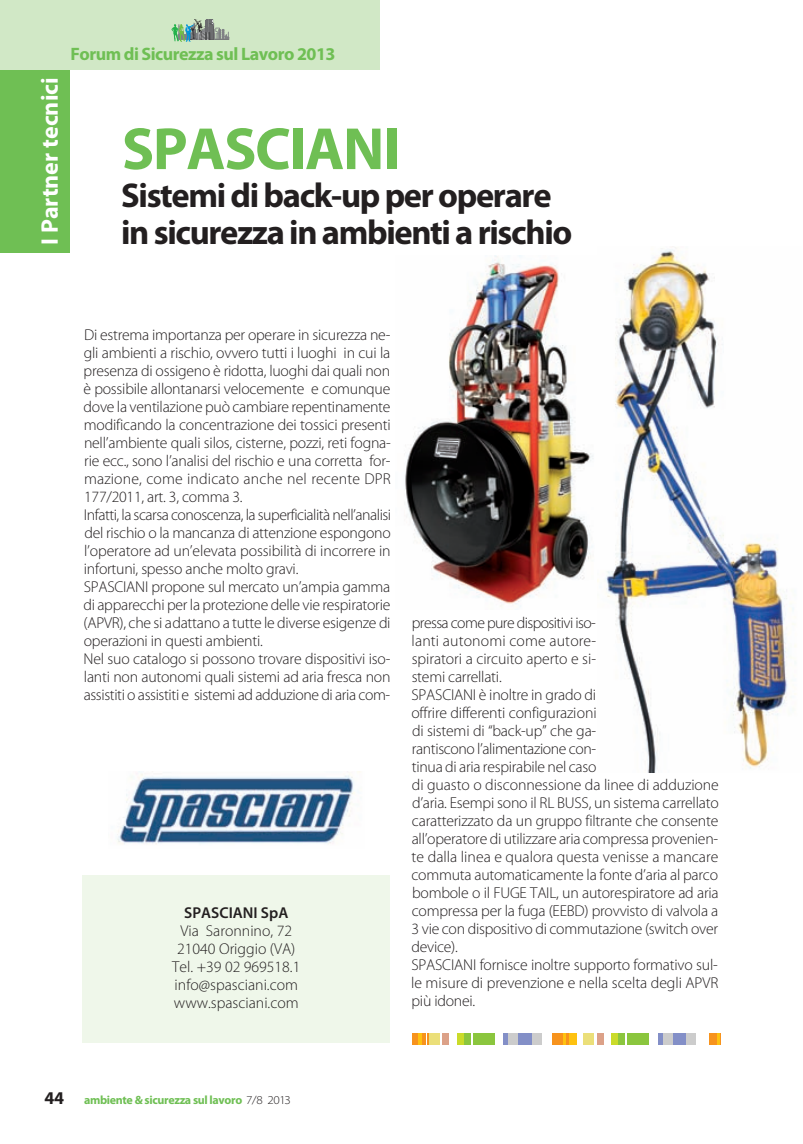
<style>
.page{position:relative;width:803px;height:1144px;background:#fff}
.page>*{position:absolute;margin:0;border:0;box-sizing:border-box;transform-origin:0 0}
.t1{font:700 60px "Myriad Pro";letter-spacing:-.025em;color:#6fbf54}
.t2{font:700 34.5px/37.5px "Myriad Pro";letter-spacing:-.04em;color:#231f20}
.t3{font:700 24px "Myriad Pro";color:#fff}
.t4{font:700 18px "Myriad Pro";letter-spacing:-.03em;color:#6fbf54}
.t5{font:300 15.75px/18px "Myriad Pro";letter-spacing:-.015em;color:#231f20}
.t6{font:600 15.75px "Myriad Pro";color:#231f20}
.t7{font:700 12px "Myriad Pro";letter-spacing:-.03em;color:#6fbf54}
.s1{font-size:18px;color:#231f20}
.s2{font-weight:300;font-stretch:semi-expanded;color:#231f20}
</style>
<div class="page">
<div style="left:0;top:0;width:70px;height:253px;background:#6fbf54"></div>
<div style="left:0;top:0;width:380px;height:70px;background:#d1e8c6"></div>
<svg style="left:171px;top:19px;width:58px;height:23px"></svg>
<div style="left:412px;top:1032px;width:17px;height:12px;background:#f7931d"></div>
<hr style="left:418px;top:1032px;width:4px;height:12px;background:#fec210">
<svg style="left:426px;top:1032px;width:1px;height:12px"></svg>
<div style="left:429px;top:1032px;width:10px;height:12px;background:#ebdf79"></div>
<div style="left:457px;top:1032px;width:7px;height:12px;background:#cadb2a"></div>
<div style="left:442px;top:1032px;width:7px;height:12px;background:#dca188"></div>
<div style="left:464px;top:1032px;width:30px;height:12px;background:#8bc63e"></div>
<svg style="left:471px;top:1032px;width:1px;height:12px"></svg>
<div style="left:503px;top:1032px;width:32px;height:12px;background:#838fc7"></div>
<div style="left:509px;top:1032px;width:9px;height:12px;background:#ccc"></div>
<div style="left:532px;top:1032px;width:9px;height:12px;background:#ccc"></div>
<div style="left:552px;top:1032px;width:18px;height:12px;background:#f7931d"></div>
<svg style="left:563px;top:1032px;width:2px;height:12px"></svg>
<div style="left:569px;top:1032px;width:8px;height:12px;background:#fec210"></div>
<div style="left:584px;top:1032px;width:10px;height:12px;background:#ebdf79"></div>
<div style="left:611px;top:1032px;width:7px;height:12px;background:#cadb2a"></div>
<div style="left:597px;top:1032px;width:6px;height:12px;background:#dca188"></div>
<div style="left:618px;top:1032px;width:31px;height:12px;background:#8bc63e"></div>
<svg style="left:625px;top:1032px;width:2px;height:12px"></svg>
<div style="left:658px;top:1032px;width:31px;height:12px;background:#838fc7"></div>
<div style="left:663px;top:1032px;width:9px;height:12px;background:#ccc"></div>
<div style="left:687px;top:1032px;width:9px;height:12px;background:#ccc"></div>
<div style="left:709px;top:1032px;width:12px;height:12px;background:#f7931d"></div>
<svg style="left:717px;top:1032px;width:3px;height:12px"></svg>
<img style="left:117px;top:771px;width:243px;height:74px">
<div style="left:83px;top:875px;width:307px;height:167px;background:#eff7ea"></div>
<img style="left:405px;top:255px;width:193px;height:352px">
<img style="left:598px;top:246px;width:198px;height:526px">
<h3 class="t3" style="left:41px;top:245px;width:169px;rotate:-90deg">I Partner tecnici</h3>
<p class="t4" style="left:71px;top:47px;width:266px">Forum di Sicurezza sul Lavoro 2013</p>
<h1 class="t1" style="left:122px;top:126px;width:280px">SPASCIANI</h1>
<h2 class="t2" style="left:121px;top:179px;width:453px">Sistemi di back-up per operare in sicurezza in ambienti a rischio</h2>
<p class="t5" style="left:83px;top:326px;width:309px">Di estrema importanza per operare in sicurezza ne&shy;gli ambienti a rischio, ovvero tutti i luoghi in cui la presenza di ossigeno è ridotta, luoghi dai quali non è possibile allontanarsi velocemente e comunque dove la ventilazione può cambiare repentinamente modificando la concentrazione dei tossici presenti nell’ambiente quali silos, cisterne, pozzi, reti fogna&shy;rie ecc., sono l’analisi del rischio e una corretta for&shy;mazione, come indicato anche nel recente DPR 177/2011, art. 3, comma 3.<br>Infatti, la scarsa conoscenza, la superficialità nell’analisi del rischio o la mancanza di attenzione espongono l’operatore ad un’elevata possibilità di incorrere in infortuni, spesso anche molto gravi.<br>SPASCIANI propone sul mercato un’ampia gamma di apparecchi per la protezione delle vie respiratorie (APVR), che si adattano a tutte le diverse esigenze di operazioni in questi ambienti.<br>Nel suo catalogo si possono trovare dispositivi iso&shy;lanti non autonomi quali sistemi ad aria fresca non assistiti o assistiti e sistemi ad adduzione di aria com-</p>
<p class="t6" style="left:184px;top:906px;width:106px">SPASCIANI SpA</p>
<p class="t5" style="left:172px;top:922px;width:130px;text-align:center">Via Saronnino, 72<br>21040 Origgio (VA)<br>Tel. +39 02 969518.1 info@spasciani.com www.spasciani.com</p>
<p class="t5" style="left:411px;top:615px;width:309px">pressa come pure dispositivi iso-<br>lanti autonomi come autore-<br>spiratori a circuito aperto e si-<br>stemi carrellati.<br>SPASCIANI è inoltre in grado di<br>offrire differenti configurazioni<br>di sistemi di “back-up” che ga-<br>rantiscono l’alimentazione con-<br>tinua di aria respirabile nel caso<br>di guasto o disconnessione da linee di adduzione d’aria. Esempi sono il RL BUSS, un sistema carrellato caratterizzato da un gruppo filtrante che consente all’operatore di utilizzare aria compressa provenien&shy;te dalla linea e qualora questa venisse a mancare commuta automaticamente la fonte d’aria al parco bombole o il FUGE TAIL, un autorespiratore ad aria compressa per la fuga (EEBD) provvisto di valvola a 3 vie con dispositivo di commutazione (switch over device).<br>SPASCIANI fornisce inoltre supporto formativo sul&shy;le misure di prevenzione e nella scelta degli APVR più idonei.</p>
<p class="t7" style="left:45px;top:1094px;width:248px"><span class="s1">44</span> ambiente &amp; sicurezza sul lavoro <span class="s2">7/8 2013</span></p>
</div>
